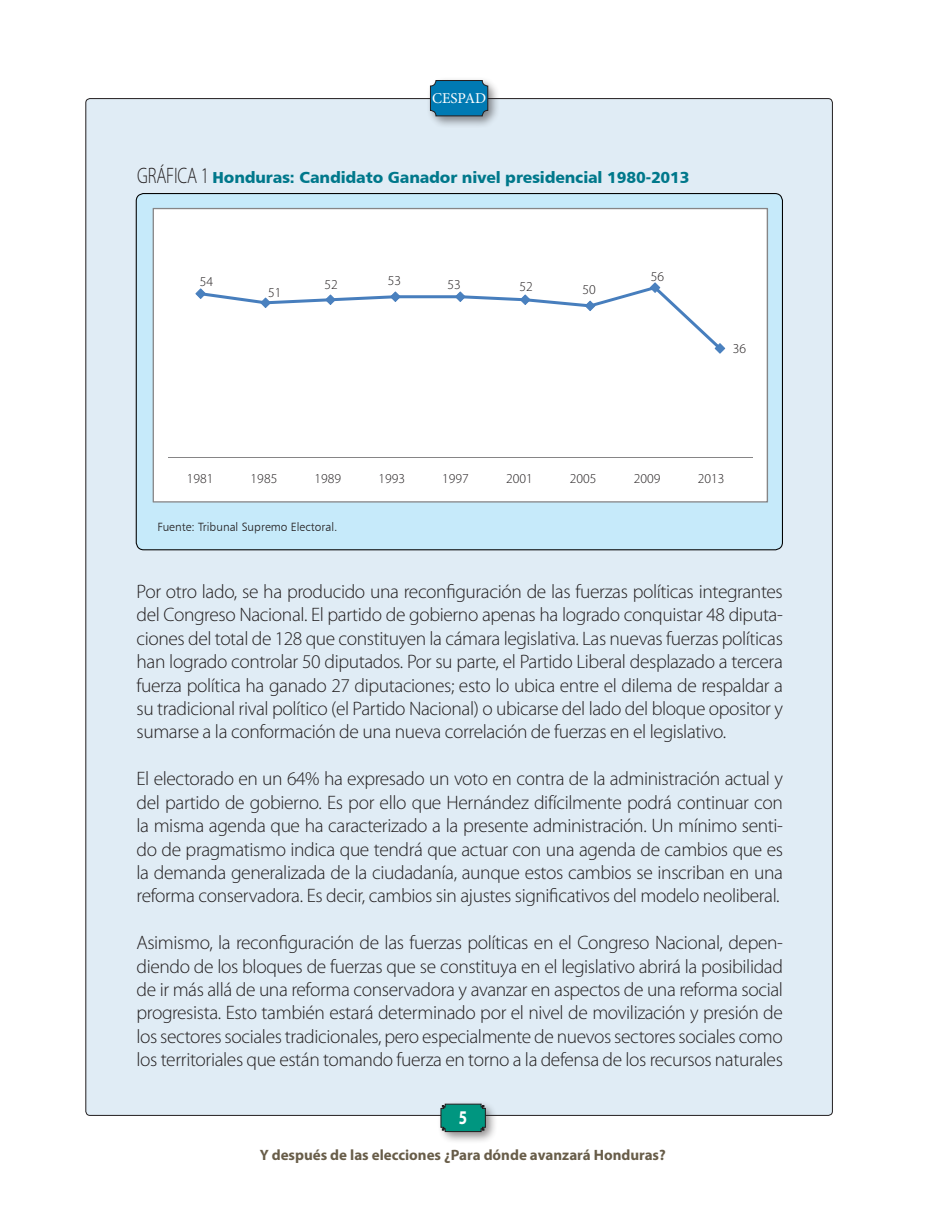
<style>
.page{position:relative;width:931px;height:1214px;background:#fff}
.page>*{position:absolute;margin:0;border:0;box-sizing:border-box;transform-origin:0 0}
.Texto{font:300 19.5px/23.4px "Myriad Pro";letter-spacing:-.02em;color:#231f20;text-align:justify}
.t1{font:700 19.5px "Myriad Pro";color:#fff;scale:.77 1}
.Texto-2{font:15.9px "Humanist 777 BT Black B";letter-spacing:-.01em;color:#00788b}
.t2{font:700 15px "Myriad Pro";color:#685d49}
.t3{font:15px "Minion Pro";color:#fff}
.t4{font:300 13.65px "Myriad Pro";color:#231f20}
.t5{font:12px "Humanist 777 BT Light B";color:#231f20}
.s1{font-family:"Myriad Pro";font-weight:300;font-size:22.35px;color:#231f20}
</style>
<div class="page">
<div style="left:86px;top:99px;width:746px;height:1016px;background:#e0ecf5;border-radius:4px"></div>
<div style="left:437px;top:1099px;width:61px;height:45px;background:#231f20;opacity:.5"></div>
<svg style="left:440px;top:1103px;width:46px;height:29px"></svg>
<div style="left:426px;top:76px;width:74px;height:52px;background:#231f20;opacity:.5"></div>
<div style="left:430px;top:80px;width:58px;height:36px;background:#007ab3;border-radius:5px"></div>
<div style="left:430px;top:80px;width:58px;height:36px;border:1px solid #231f20;border-radius:5px"></div>
<div style="left:136px;top:193px;width:646px;height:357px;background:#c6eafa;border-radius:8px"></div>
<div style="left:153px;top:208px;width:615px;height:294px;background:#fff"></div>
<p class="t3" style="left:432px;top:88px;width:55px">CESPAD</p>
<p class="Texto-2" style="left:137px;top:167px;width:554px"><span class="s1">GRÁFICA 1</span> Honduras: Candidato Ganador nivel presidencial 1980-2013</p>
<p class="t4" style="left:200px;top:274px;width:15px">54</p>
<p class="t4" style="left:268px;top:284px;width:15px">51</p>
<p class="t4" style="left:325px;top:277px;width:15px">52</p>
<p class="t4" style="left:388px;top:273px;width:15px">53</p>
<p class="t4" style="left:447px;top:277px;width:15px">53</p>
<p class="t4" style="left:519px;top:279px;width:15px">52</p>
<p class="t4" style="left:582px;top:282px;width:15px">50</p>
<p class="t4" style="left:651px;top:269px;width:15px">56</p>
<p class="t4" style="left:733px;top:341px;width:15px">36</p>
<p class="t4" style="left:187px;top:471px;width:28px">1981</p>
<p class="t4" style="left:251px;top:471px;width:28px">1985</p>
<p class="t4" style="left:314px;top:471px;width:28px">1989</p>
<p class="t4" style="left:378px;top:471px;width:28px">1993</p>
<p class="t4" style="left:442px;top:471px;width:28px">1997</p>
<p class="t4" style="left:506px;top:471px;width:28px">2001</p>
<p class="t4" style="left:570px;top:471px;width:28px">2005</p>
<p class="t4" style="left:634px;top:471px;width:28px">2009</p>
<p class="t4" style="left:698px;top:471px;width:28px">2013</p>
<p class="t5" style="left:158px;top:519px;width:181px">Fuente: Tribunal Supremo Electoral.</p>
<p class="Texto" style="left:136px;top:580px;width:648px">Por otro lado, se ha producido una reconfiguración de las fuerzas políticas integrantes del Congreso Nacional. El partido de gobierno apenas ha logrado conquistar 48 diputa&shy;ciones del total de 128 que constituyen la cámara legislativa. Las nuevas fuerzas políticas han logrado controlar 50 diputados. Por su parte, el Partido Liberal desplazado a tercera fuerza política ha ganado 27 diputaciones; esto lo ubica entre el dilema de respaldar a su tradicional rival político (el Partido Nacional) o ubicarse del lado del bloque opositor y sumarse a la conformación de una nueva correlación de fuerzas en el legislativo.</p>
<p class="Texto" style="left:136px;top:767px;width:648px">El electorado en un 64% ha expresado un voto en contra de la administración actual y del partido de gobierno. Es por ello que Hernández difícilmente podrá continuar con la misma agenda que ha caracterizado a la presente administración. Un mínimo senti&shy;do de pragmatismo indica que tendrá que actuar con una agenda de cambios que es la demanda generalizada de la ciudadanía, aunque estos cambios se inscriban en una reforma conservadora. Es decir, cambios sin ajustes significativos del modelo neoliberal.</p>
<p class="Texto" style="left:136px;top:931px;width:648px">Asimismo, la reconfiguración de las fuerzas políticas en el Congreso Nacional, depen&shy;diendo de los bloques de fuerzas que se constituya en el legislativo abrirá la posibilidad de ir más allá de una reforma conservadora y avanzar en aspectos de una reforma social progresista. Esto también estará determinado por el nivel de movilización y presión de los sectores sociales tradicionales, pero especialmente de nuevos sectores sociales como los territoriales que están tomando fuerza en torno a la defensa de los recursos naturales</p>
<p class="t1" style="left:459px;top:1104px;width:12px">5</p>
<p class="t2" style="left:260px;top:1144px;width:408px">Y después de las elecciones ¿Para dónde avanzará Honduras?</p>
</div>
